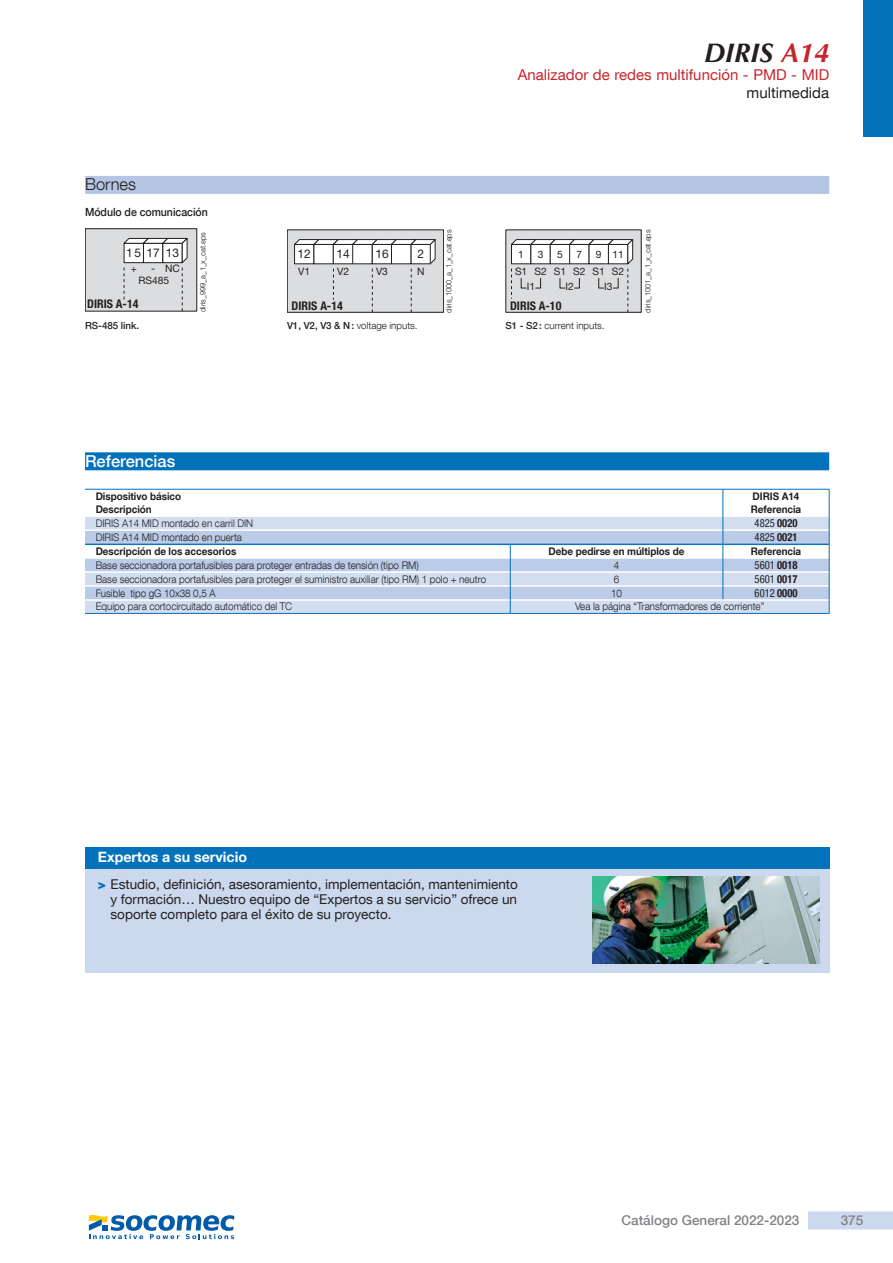
<style>
.page{position:relative;width:893px;height:1263px;background:#fff}
.page>*{position:absolute;margin:0;border:0;box-sizing:border-box;transform-origin:0 0}
.t1{font:italic 700 27px "Optima LT Std";color:#231f20}
.t2{font:500 16.5px "Helvetica Neue LT Com";color:#fff}
.t3{font:300 16.5px "Helvetica Neue LT Com";color:#231f20}
.t4{font:15px "Helvetica Neue LT Com";color:#c8242b}
.t5{font:15px "Helvetica Neue LT Com";color:#231f20}
.t6{font:700 14.25px "Helvetica Neue LT Com";color:#fff}
.t7{font:13.5px/15px "Helvetica Neue LT Com";color:#231f20;text-align:justify}
.t8{font:500 13.5px "Helvetica Neue LT Com";color:#808285}
.t9{font:700 condensed 12px "Helvetica Neue LT Com";color:#231f20}
.t10{font:12px "Helvetica Neue LT Com";color:#231f20}
.t11{font:condensed 11.25px "Helvetica Neue LT Com";color:#231f20;scale:.94 1}
.t12{font:500 11.25px "Helvetica Neue LT Com";letter-spacing:-.005em;color:#231f20;scale:.94 1}
.t13{font:300 10.5px "Helvetica Neue LT Com";letter-spacing:-.005em;color:#231f20;scale:.94 1}
.t14{font:700 10.5px "Helvetica Neue LT Com";letter-spacing:-.005em;color:#231f20;scale:.94 1}
.t15{font:10.2px/12.8px "Helvetica Neue LT Com";color:#231f20}
.t16{font:300 9.75px "Helvetica Neue LT Com";color:#231f20}
.t17{font:500 9.75px "Helvetica Neue LT Com";color:#231f20}
.t18{font:300 7.5px "Helvetica Neue LT Com";letter-spacing:-.005em;color:#231f20}
.s1{color:#c8242b}
.s2{font-weight:500}
.s3{font-weight:700}
.s4{font-weight:900;color:#0372bb}
</style>
<div class="page">
<div style="left:808px;top:1211px;width:85px;height:18px;background:#ccd8ed"></div>
<div style="left:863px;top:0;width:30px;height:136px;background:#0372bb"></div>
<div style="left:85px;top:452px;width:744px;height:18px;background:#0372bb"></div>
<div style="left:85px;top:867px;width:744px;height:105px;background:#ccd8ed"></div>
<div style="left:85px;top:848px;width:744px;height:21px;background:#0372bb"></div>
<img style="left:592px;top:876px;width:227px;height:87px">
<div style="left:85px;top:176px;width:744px;height:18px;background:#b5c6e5"></div>
<div style="left:85px;top:229px;width:112px;height:82px;background:#dcdddf"></div>
<div style="left:85px;top:228px;width:112px;height:83px;border:1px solid #231f20"></div>
<svg style="left:123px;top:237px;width:65px;height:74px"></svg>
<div style="left:287px;top:230px;width:157px;height:82px;background:#dcdddf"></div>
<div style="left:287px;top:230px;width:157px;height:82px;border:1px solid #231f20"></div>
<svg style="left:293px;top:239px;width:143px;height:73px"></svg>
<div style="left:506px;top:230px;width:135px;height:82px;background:#dcdddf"></div>
<svg style="left:510px;top:239px;width:124px;height:73px"></svg>
<svg style="left:85px;top:489px;width:745px;height:124px"></svg>
<hr style="left:85px;top:613px;width:425px;height:1px;background:#0372bb">
<hr style="left:510px;top:613px;width:213px;height:1px;background:#0372bb">
<hr style="left:723px;top:613px;width:106px;height:1px;background:#0372bb">
<svg style="left:89px;top:1215px;width:145px;height:24px"></svg>
<h2 class="t3" style="left:85px;top:174px;width:53px">Bornes</h2>
<p class="t12" style="left:85px;top:206px;width:132px">Módulo de comunicación</p>
<p class="t10" style="left:126px;top:245px;width:54px">15 17 13</p>
<p class="t15" style="left:131px;top:261px;width:8px">+</p>
<p class="t15" style="left:138px;top:261px;width:43px;text-indent:13px">- NC<br>RS485</p>
<p class="t9" style="left:87px;top:297px;width:53px">DIRIS A-14</p>
<p class="t18" style="left:198px;top:312px;width:81px;rotate:-90deg">diris_999_a_1_x_cat.eps</p>
<p class="t17" style="left:85px;top:320px;width:56px">RS-485 link.</p>
<h1 class="t1" style="left:704px;top:37px;width:127px">DIRIS <span class="s1">A14</span></h1>
<h3 class="t4" style="left:518px;top:66px;width:313px">Analizador de redes multifunción - PMD - MID</h3>
<h3 class="t5" style="left:747px;top:84px;width:84px">multimedida</h3>
<p class="t10" style="left:298px;top:246px;width:15px">12</p>
<p class="t10" style="left:336px;top:246px;width:15px">14</p>
<p class="t10" style="left:418px;top:246px;width:8px">2</p>
<p class="t15" style="left:298px;top:264px;width:13px">V1</p>
<p class="t15" style="left:337px;top:264px;width:13px">V2</p>
<p class="t15" style="left:417px;top:264px;width:9px">N</p>
<p class="t10" style="left:375px;top:246px;width:15px">16</p>
<p class="t15" style="left:376px;top:264px;width:13px">V3</p>
<p class="t9" style="left:292px;top:298px;width:53px">DIRIS A-14</p>
<p class="t18" style="left:444px;top:312px;width:84px;rotate:-90deg">diris_1000_a_1_x_cat.eps</p>
<p class="t15" style="left:515px;top:246px;width:111px;line-height:16.4px;text-indent:81px">9<br>S1 S2 S1 S2 S1 S2</p>
<p class="t15" style="left:538px;top:248px;width:7px">3</p>
<p class="t15" style="left:557px;top:248px;width:7px">5</p>
<p class="t15" style="left:612px;top:248px;width:13px">11</p>
<p class="t15" style="left:518px;top:248px;width:7px">1</p>
<p class="t15" style="left:576px;top:248px;width:7px">7</p>
<p class="t15" style="left:527px;top:280px;width:10px">I1</p>
<p class="t15" style="left:565px;top:280px;width:10px">I2</p>
<p class="t15" style="left:604px;top:280px;width:10px">I3</p>
<p class="t9" style="left:510px;top:298px;width:53px">DIRIS A-10</p>
<p class="t18" style="left:643px;top:312px;width:84px;rotate:-90deg">diris_1001_a_1_x_cat.eps</p>
<p class="t16" style="left:287px;top:320px;width:132px"><span class="s2">V1, V2, V3 &amp; N:</span> voltage inputs.</p>
<p class="t16" style="left:506px;top:320px;width:101px"><span class="s2">S1 - S2:</span> current inputs.</p>
<h2 class="t2" style="left:85px;top:451px;width:92px">Referencias</h2>
<p class="t14" style="left:96px;top:489px;width:93px">Dispositivo básico</p>
<p class="t14" style="left:753px;top:489px;width:51px">DIRIS A14</p>
<p class="t14" style="left:96px;top:503px;width:61px">Descripción</p>
<p class="t14" style="left:751px;top:503px;width:55px">Referencia</p>
<p class="t13" style="left:96px;top:517px;width:169px">DIRIS A14 MID montado en carril DIN</p>
<p class="t11" style="left:755px;top:516px;width:47px">4825 <span class="s3">0020</span></p>
<p class="t13" style="left:96px;top:531px;width:157px">DIRIS A14 MID montado en puerta</p>
<p class="t11" style="left:755px;top:530px;width:47px">4825 <span class="s3">0021</span></p>
<p class="t14" style="left:96px;top:545px;width:151px">Descripción de los accesorios</p>
<p class="t14" style="left:549px;top:545px;width:146px">Debe pedirse en múltiplos de</p>
<p class="t14" style="left:751px;top:545px;width:55px">Referencia</p>
<p class="t13" style="left:96px;top:559px;width:345px">Base seccionadora portafusibles para proteger entradas de tensión (tipo RM)</p>
<p class="t13" style="left:614px;top:559px;width:7px">4</p>
<p class="t11" style="left:755px;top:558px;width:47px">5601 <span class="s3">0018</span></p>
<p class="t13" style="left:96px;top:573px;width:417px">Base seccionadora portafusibles para proteger el suministro auxiliar (tipo RM) 1 polo + neutro</p>
<p class="t13" style="left:614px;top:573px;width:7px">6</p>
<p class="t11" style="left:755px;top:572px;width:47px">5601 <span class="s3">0017</span></p>
<p class="t13" style="left:96px;top:587px;width:129px">Fusible tipo gG 10x38 0,5 A</p>
<p class="t13" style="left:611px;top:587px;width:13px">10</p>
<p class="t11" style="left:755px;top:586px;width:47px">6012 <span class="s3">0000</span></p>
<p class="t13" style="left:96px;top:600px;width:211px">Equipo para cortocircuitado automático del TC</p>
<p class="t13" style="left:575px;top:600px;width:203px">Vea la página “Transformadores de corriente”</p>
<h3 class="t6" style="left:98px;top:848px;width:151px">Expertos a su servicio</h3>
<p class="t7" style="left:111px;top:877px;width:409px;text-indent:-13px"><span class="s4">&gt;</span> Estudio, definición, asesoramiento, implementación, mantenimiento y formación… Nuestro equipo de “Expertos a su servicio” ofrece un soporte completo para el éxito de su proyecto.</p>
<p class="t8" style="left:622px;top:1212px;width:179px">Catálogo General 2022-2023</p>
<p class="t8" style="left:841px;top:1212px;width:24px">375</p>
</div>
